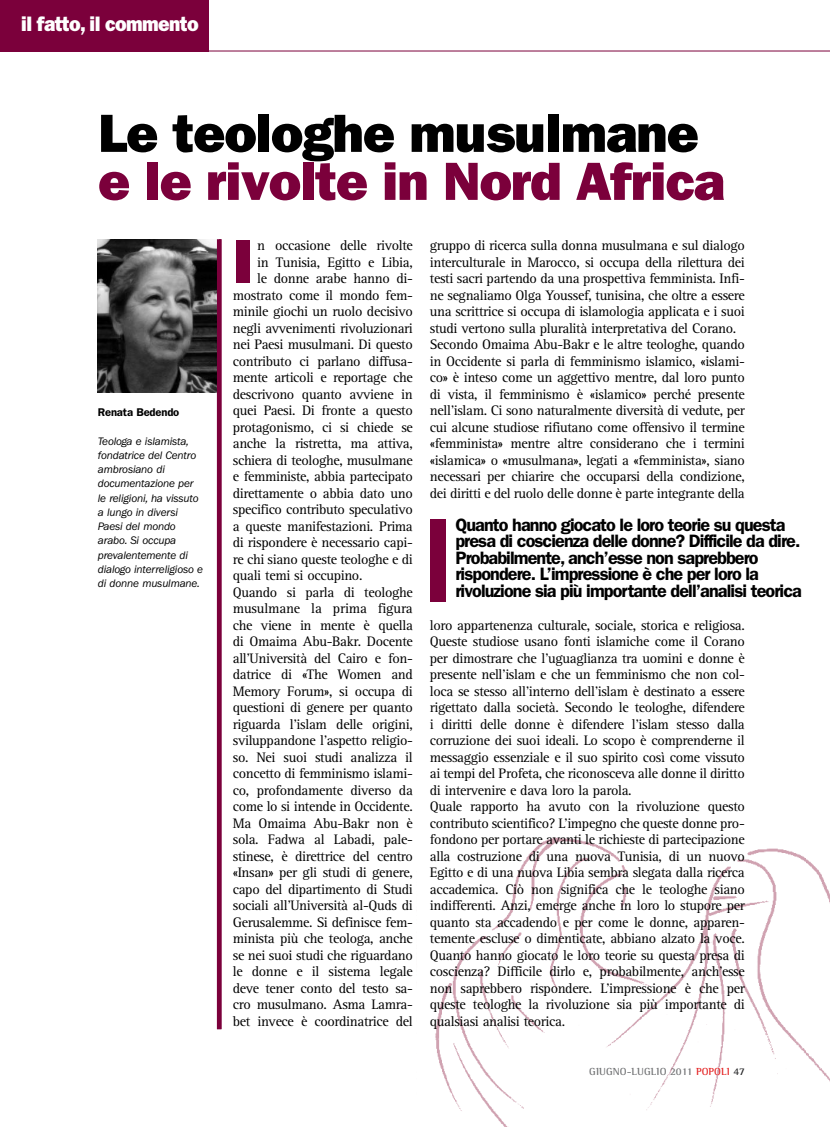
<style>
.page{position:relative;width:830px;height:1127px;background:#fff}
.page>*{position:absolute;margin:0;border:0;box-sizing:border-box;transform-origin:0 0}
.t1{font:62.4px "ITC Franklin Gothic Std Hvy";color:#7b003b}
.t2{font:54px "ITC Franklin Gothic Std Hvy";letter-spacing:-.02em;color:#7b003b}
.t3{font:54px "ITC Franklin Gothic Std Hvy";letter-spacing:-.02em;color:#000}
.t4{font:21px "ITC Franklin Gothic Std Hvy";letter-spacing:-.03em;color:#fff;scale:.92 1}
.t5{font:600 18px/16.5px "ITC Franklin Gothic Std";letter-spacing:-.05em;color:#000}
.t6{font:14.25px/16.5px "Rotis Serif";letter-spacing:-.025em;color:#000}
.t7{font:italic 11.25px/14.2px "ITC Franklin Gothic Std";letter-spacing:-.015em;color:#000}
.t8{font:600 11.25px "ITC Franklin Gothic Std";letter-spacing:-.015em;color:#000}
.t9{font:700 10.5px "Rotis Semi Serif";color:#707173}
.t10{font:700 10.5px "Rotis Semi Serif";color:#e42121}
.t11{font:700 10.5px "Rotis Semi Serif";color:#28282a}
.s1{color:#707173}
</style>
<div class="page">
<hr style="left:0;top:51px;width:829px;height:1px;background:#7b003b">
<div style="left:0;top:0;width:208px;height:51px;background:#7b003b"></div>
<img style="left:435px;top:837px;width:394px;height:290px">
<img style="left:98px;top:239px;width:119px;height:153px">
<div style="left:429px;top:519px;width:16px;height:83px;background:#7b003b"></div>
<hr style="left:217px;top:239px;width:4px;height:790px;background:#7b003b">
<h3 class="t4" style="left:21px;top:12px;width:194px">il fatto, il commento</h3>
<h2 class="t3" style="left:98px;top:102px;width:602px">Le teologhe musulmane</h2>
<h2 class="t2" style="left:98px;top:150px;width:628px">e le rivolte in Nord Africa</h2>
<h1 class="t1" style="left:233px;top:225px;width:21px">I</h1>
<p class="t6" style="left:257px;top:238px;width:157px">n occasione delle rivolte</p>
<p class="t6" style="left:429px;top:237px;width:316px">gruppo di ricerca sulla donna musulmana e sul dialogo interculturale in Marocco, si occupa della rilettura dei testi sacri partendo da una prospettiva femminista. Infi&shy;ne segnaliamo Olga Youssef, tunisina, che oltre a essere una scrittrice si occupa di islamologia applicata e i suoi studi vertono sulla pluralità interpretativa del Corano.<br>Secondo Omaima Abu-Bakr e le altre teologhe, quando in Occidente si parla di femminismo islamico, «islami&shy;co» è inteso come un aggettivo mentre, dal loro punto di vista, il femminismo è «islamico» perché presente nell’islam. Ci sono naturalmente diversità di vedute, per cui alcune studiose rifiutano come offensivo il termine «femminista» mentre altre considerano che i termini «islamica» o «musulmana», legati a «femminista», siano necessari per chiarire che occuparsi della condizione, dei diritti e del ruolo delle donne è parte integrante della</p>
<p class="t6" style="left:257px;top:254px;width:157px">in Tunisia, Egitto e Libia,</p>
<p class="t6" style="left:257px;top:271px;width:157px">le donne arabe hanno di-</p>
<p class="t6" style="left:233px;top:287px;width:181px">mostrato come il mondo fem-</p>
<p class="t6" style="left:233px;top:304px;width:181px">minile giochi un ruolo decisivo</p>
<p class="t6" style="left:233px;top:320px;width:181px">negli avvenimenti rivoluzionari</p>
<p class="t6" style="left:233px;top:337px;width:181px">nei Paesi musulmani. Di questo</p>
<p class="t6" style="left:233px;top:353px;width:181px">contributo ci parlano diffusa-</p>
<p class="t6" style="left:233px;top:370px;width:181px">mente articoli e reportage che</p>
<p class="t6" style="left:233px;top:386px;width:181px">descrivono quanto avviene in</p>
<p class="t6" style="left:233px;top:403px;width:181px">quei Paesi. Di fronte a questo</p>
<p class="t6" style="left:233px;top:419px;width:181px">protagonismo, ci si chiede se</p>
<p class="t6" style="left:233px;top:436px;width:181px">anche la ristretta, ma attiva,</p>
<p class="t6" style="left:233px;top:452px;width:181px">schiera di teologhe, musulmane</p>
<p class="t6" style="left:233px;top:469px;width:181px">e femministe, abbia partecipato</p>
<p class="t6" style="left:233px;top:485px;width:181px">direttamente o abbia dato uno</p>
<p class="t6" style="left:233px;top:502px;width:181px">specifico contributo speculativo</p>
<p class="t6" style="left:233px;top:518px;width:181px">a queste manifestazioni. Prima</p>
<p class="t6" style="left:233px;top:535px;width:181px">di rispondere è necessario capi-</p>
<p class="t6" style="left:233px;top:551px;width:181px">re chi siano queste teologhe e di</p>
<p class="t6" style="left:233px;top:568px;width:131px">quali temi si occupino.</p>
<p class="t6" style="left:233px;top:584px;width:181px">Quando si parla di teologhe</p>
<p class="t6" style="left:233px;top:601px;width:181px">musulmane la prima figura</p>
<p class="t6" style="left:233px;top:617px;width:181px">che viene in mente è quella</p>
<p class="t6" style="left:233px;top:634px;width:181px">di Omaima Abu-Bakr. Docente</p>
<p class="t6" style="left:233px;top:650px;width:181px">all’Università del Cairo e fon-</p>
<p class="t6" style="left:233px;top:667px;width:181px">datrice di «The Women and</p>
<p class="t6" style="left:233px;top:683px;width:181px">Memory Forum», si occupa di</p>
<p class="t6" style="left:233px;top:700px;width:181px">questioni di genere per quanto</p>
<p class="t6" style="left:233px;top:716px;width:181px">riguarda l’islam delle origini,</p>
<p class="t6" style="left:233px;top:733px;width:181px">sviluppandone l’aspetto religio-</p>
<p class="t6" style="left:233px;top:749px;width:181px">so. Nei suoi studi analizza il</p>
<p class="t6" style="left:233px;top:766px;width:181px">concetto di femminismo islami-</p>
<p class="t6" style="left:233px;top:782px;width:181px">co, profondamente diverso da</p>
<p class="t6" style="left:233px;top:799px;width:181px">come lo si intende in Occidente.</p>
<p class="t6" style="left:233px;top:815px;width:181px">Ma Omaima Abu-Bakr non è</p>
<p class="t6" style="left:233px;top:832px;width:181px">sola. Fadwa al Labadi, pale-</p>
<p class="t6" style="left:233px;top:848px;width:181px">stinese, è direttrice del centro</p>
<p class="t6" style="left:233px;top:865px;width:181px">«Insan» per gli studi di genere,</p>
<p class="t6" style="left:233px;top:881px;width:181px">capo del dipartimento di Studi</p>
<p class="t6" style="left:233px;top:898px;width:181px">sociali all’Università al-Quds di</p>
<p class="t6" style="left:233px;top:914px;width:181px">Gerusalemme. Si definisce fem-</p>
<p class="t6" style="left:233px;top:931px;width:181px">minista più che teologa, anche</p>
<p class="t6" style="left:233px;top:947px;width:181px">se nei suoi studi che riguardano</p>
<p class="t6" style="left:233px;top:964px;width:181px">le donne e il sistema legale</p>
<p class="t6" style="left:233px;top:980px;width:181px">deve tener conto del testo sa-</p>
<p class="t6" style="left:233px;top:997px;width:181px">cro musulmano. Asma Lamra-</p>
<p class="t6" style="left:233px;top:1013px;width:181px">bet invece è coordinatrice del</p>
<p class="t8" style="left:98px;top:406px;width:83px">Renata Bedendo</p>
<p class="t7" style="left:98px;top:434px;width:107px">Teologa e islamista, fondatrice del Centro ambrosiano di documentazione per le religioni, ha vissuto a lungo in diversi<br>Paesi del mondo arabo. Si occupa prevalentemente di dialogo interreligioso e di donne musulmane.</p>
<p class="t5" style="left:455px;top:516px;width:348px">Quanto hanno giocato le loro teorie su questa presa di coscienza delle donne? Difficile da dire.<br>Probabilmente, anch’esse non saprebbero rispondere. L’impressione è che per loro la rivoluzione sia più importante dell’analisi teorica</p>
<p class="t6" style="left:429px;top:617px;width:316px">loro appartenenza culturale, sociale, storica e religiosa.<br>Queste studiose usano fonti islamiche come il Corano per dimostrare che l’uguaglianza tra uomini e donne è presente nell’islam e che un femminismo che non col&shy;loca se stesso all’interno dell’islam è destinato a essere rigettato dalla società. Secondo le teologhe, difendere i diritti delle donne è difendere l’islam stesso dalla corruzione dei suoi ideali. Lo scopo è comprenderne il messaggio essenziale e il suo spirito così come vissuto ai tempi del Profeta, che riconosceva alle donne il diritto di intervenire e dava loro la parola.<br>Quale rapporto ha avuto con la rivoluzione questo contributo scientifico? L’impegno che queste donne pro&shy;fondono per portare avanti le richieste di partecipazione alla costruzione di una nuova Tunisia, di un nuovo Egitto e di una nuova Libia sembra slegata dalla ricerca accademica. Ciò non significa che le teologhe siano indifferenti. Anzi, emerge anche in loro lo stupore per quanto sta accadendo e per come le donne, apparen&shy;temente escluse o dimenticate, abbiano alzato la voce.<br>Quanto hanno giocato le loro teorie su questa presa di coscienza? Difficile dirlo e, probabilmente, anch’esse non saprebbero rispondere. L’impressione è che per queste teologhe la rivoluzione sia più importante di qualsiasi analisi teorica.</p>
<p class="t9" style="left:589px;top:1065px;width:8px">GIUGNO</p>
<p class="t9" style="left:626px;top:1065px;width:12px">-LUGLIO</p>
<p class="t10" style="left:669px;top:1065px;width:38px"><span class="s1">2011</span> POPOLI</p>
<p class="t11" style="left:733px;top:1065px;width:13px">47</p>
</div>
